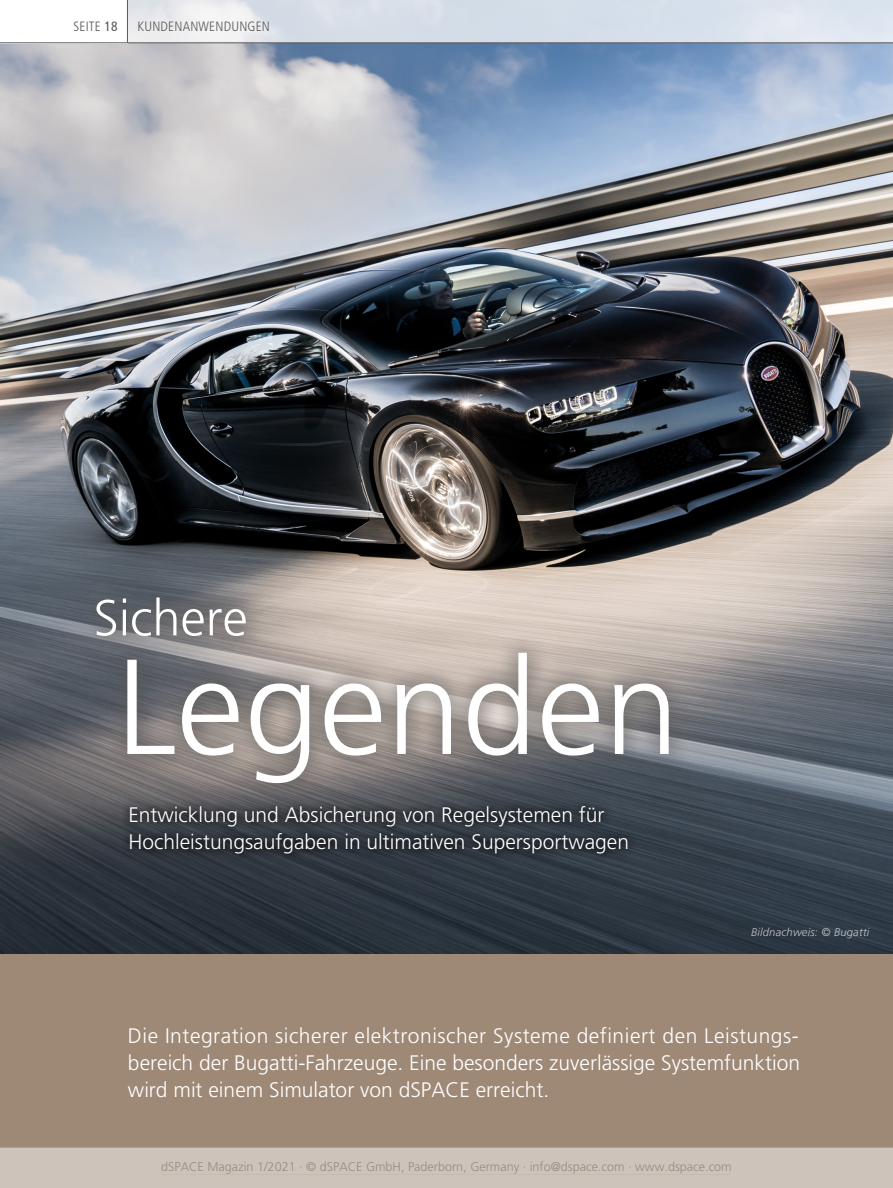
<style>
.page{position:relative;width:893px;height:1188px;background:#fff}
.page>*{position:absolute;margin:0;border:0;box-sizing:border-box;transform-origin:0 0}
.t1{font:300 135px "Frutiger LT Pro";color:#fff}
.t2{font:300 50.55px "Frutiger LT Pro";color:#fff}
.t3{font:300 21px/27px "Frutiger LT Pro";color:#fff}
.t4{font:300 condensed 13.5px "Frutiger LT Pro";letter-spacing:.015em;color:#575756}
.t5{font:300 12.6px "Frutiger LT Pro";color:#90908f}
.t6{font:italic 300 11.25px "Frutiger LT Pro";letter-spacing:.015em;color:#fff}
.s1{font-weight:400}
</style>
<div class="page">
<img style="left:0;top:44px;width:893px;height:910px">
<svg style="left:128px;top:0;width:765px;height:43px;background:#d9e0e8"></svg>
<hr style="left:0;top:43px;width:893px;height:1px;background:#575756">
<hr style="left:127px;top:0;width:1px;height:43px;background:#575756">
<svg style="left:121px;top:805px;width:515px;height:57px;background:#2f353c"></svg>
<div style="left:105px;top:631px;width:586px;height:174px;background:#575756;opacity:.9"></div>
<div style="left:75px;top:576px;width:192px;height:82px;background:#575756;opacity:.9"></div>
<div style="left:0;top:954px;width:893px;height:234px;background:#9e8977"></div>
<div style="left:0;top:1148px;width:893px;height:40px;background:#cec3ba"></div>
<div style="left:162px;top:1162px;width:569px;height:12px;background:#cec3ba"></div>
<p class="t4" style="left:74px;top:18px;width:46px">SEITE <span class="s1">18</span></p>
<p class="t4" style="left:137px;top:18px;width:134px">KUNDENANWENDUNGEN</p>
<h2 class="t2" style="left:94px;top:589px;width:156px">Sichere</h2>
<h1 class="t1" style="left:117px;top:629px;width:564px">Legenden</h1>
<p class="t3" style="left:128px;top:802px;width:502px">Entwicklung und Absicherung von Regelsystemen für<br>Hochleistungsaufgaben in ultimativen Supersportwagen</p>
<p class="t6" style="left:751px;top:926px;width:120px">Bildnachweis: © Bugatti</p>
<p class="t3" style="left:128px;top:1023px;width:674px;text-align:justify">Die Integration sicherer elektronischer Systeme definiert den Leistungs&shy;bereich der Bugatti-Fahrzeuge. Eine besonders zuverlässige Systemfunktion wird mit einem Simulator von dSPACE erreicht.</p>
<p class="t5" style="left:161px;top:1160px;width:572px">dSPACE Magazin 1/2021 · © dSPACE GmbH, Paderborn, Germany · info@dspace.com · www.dspace.com</p>
</div>
